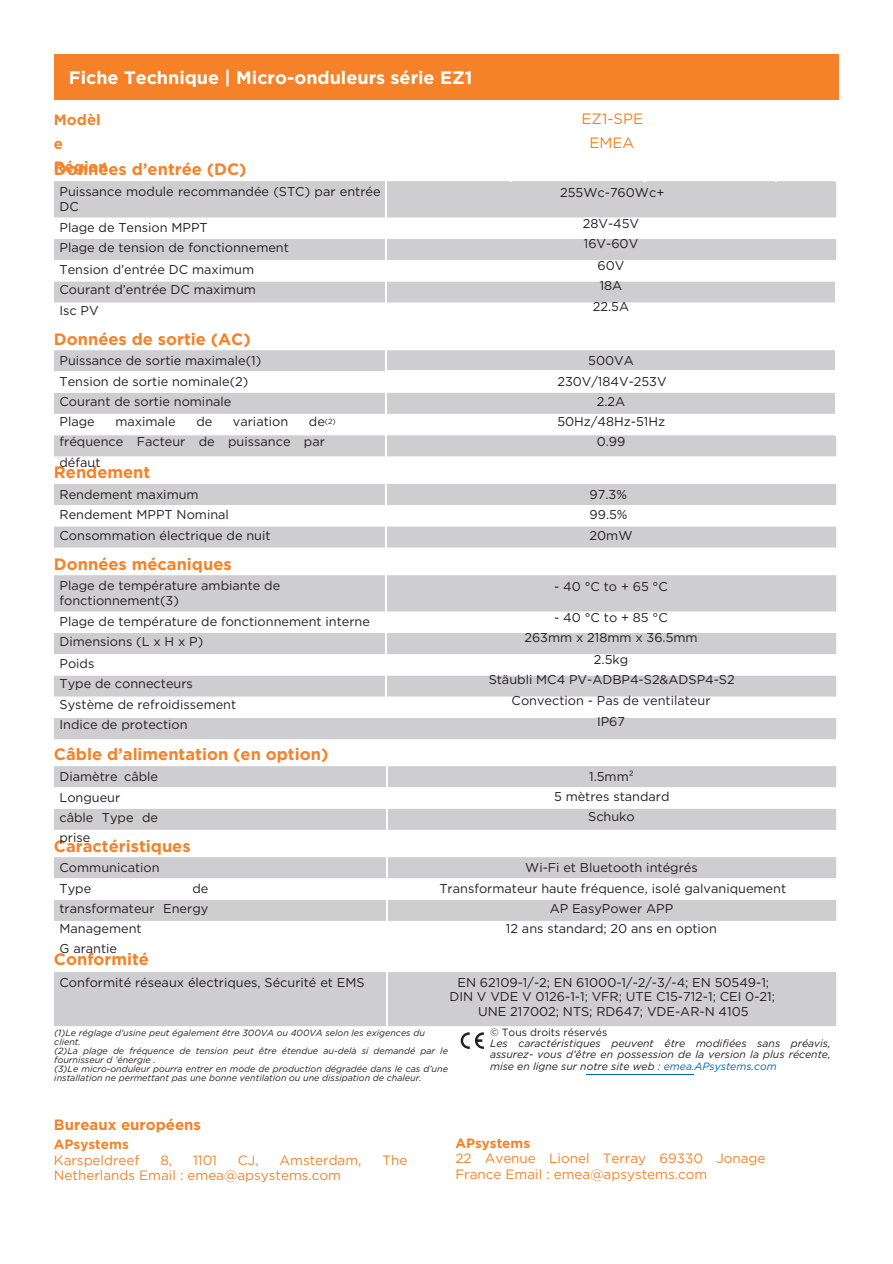
<style>
.page{position:relative;width:893px;height:1264px;background:#fff}
.page>*{position:absolute;margin:0;border:0;box-sizing:border-box;transform-origin:0 0}
.t1{font:700 18px "Gotham";color:#fff}
.t2{font:700 16.5px "Gotham";color:#f58229}
.t3{font:700 15px/23.5px "Gotham";color:#f58229}
.t4{font:15px/23.5px "Gotham";color:#f58229;text-align:center}
.t5{font:13.5px/15.8px "Gotham";color:#f58229}
.t6{font:700 13.5px "Gotham";color:#f58229}
.t7{font:12.75px/20.2px "Gotham";color:#231f20}
.t8{font:italic 10.5px/11.2px "Gotham";color:#231f20;text-align:justify}
.t9{font:10.5px "Gotham";color:#231f20}
.t10{font:italic 9px/9px "Gotham";color:#231f20}
.t11{font:7.35px "Gotham";color:#231f20}
.s1{color:#0066b3}
</style>
<div class="page">
<hr style="left:586px;top:1074px;width:108px;height:1px;background:#0066b3">
<div style="left:54px;top:54px;width:784px;height:46px;background:#f58229"></div>
<svg style="left:54px;top:484px;width:782px;height:63px"></svg>
<div style="left:54px;top:575px;width:782px;height:164px;background:#cecdd0"></div>
<svg style="left:54px;top:611px;width:782px;height:107px"></svg>
<hr style="left:385px;top:575px;width:1px;height:36px;background:#fff">
<svg style="left:385px;top:611px;width:1px;height:107px"></svg>
<svg style="left:54px;top:766px;width:782px;height:63px"></svg>
<div style="left:54px;top:857px;width:782px;height:21px;background:#cecdd0"></div>
<svg style="left:54px;top:878px;width:782px;height:43px"></svg>
<svg style="left:386px;top:857px;width:1px;height:63px"></svg>
<div style="left:54px;top:972px;width:782px;height:54px;background:#cecdd0"></div>
<hr style="left:386px;top:972px;width:1px;height:54px;background:#fff">
<svg style="left:460px;top:1032px;width:9px;height:16px"></svg>
<svg style="left:475px;top:1032px;width:9px;height:16px"></svg>
<div style="left:54px;top:181px;width:782px;height:37px;background:#cecdd0"></div>
<svg style="left:54px;top:239px;width:782px;height:64px;fill:#cecdd0"></svg>
<svg style="left:835px;top:281px;width:1px;height:22px"></svg>
<hr style="left:385px;top:181px;width:1px;height:37px;background:#fff">
<svg style="left:385px;top:239px;width:1px;height:64px"></svg>
<div style="left:54px;top:350px;width:782px;height:106px;background:#cecdd0"></div>
<svg style="left:54px;top:371px;width:782px;height:64px"></svg>
<hr style="left:385px;top:371px;width:259px;height:1px;background:#fff">
<hr style="left:644px;top:371px;width:131px;height:1px;background:#fff">
<hr style="left:775px;top:371px;width:61px;height:1px;background:#fff">
<svg style="left:385px;top:350px;width:1px;height:21px"></svg>
<svg style="left:835px;top:350px;width:1px;height:21px"></svg>
<svg style="left:835px;top:392px;width:1px;height:43px"></svg>
<svg style="left:385px;top:392px;width:1px;height:64px"></svg>
<p class="t1" style="left:69px;top:67px;width:405px">Fiche Technique | Micro-onduleurs série EZ1</p>
<p class="t3" style="left:54px;top:108px;width:55px">Modèl e<br>Région</p>
<p class="t2" style="left:54px;top:160px;width:194px">Données d’entrée (DC)</p>
<p class="t7" style="left:59px;top:184px;width:322px;line-height:14.5px">Puissance module recommandée (STC) par entrée<br>DC</p>
<p class="t7" style="left:59px;top:217px;width:150px">Plage de Tension MPPT</p>
<p class="t7" style="left:59px;top:237px;width:231px">Plage de tension de fonctionnement</p>
<p class="t7" style="left:59px;top:259px;width:196px">Tension d’entrée DC maximum</p>
<p class="t7" style="left:59px;top:279px;width:198px">Courant d’entrée DC maximum</p>
<p class="t7" style="left:59px;top:300px;width:41px">Isc PV</p>
<p class="t2" style="left:54px;top:329px;width:198px">Données de sortie (AC)</p>
<p class="t7" style="left:59px;top:350px;width:203px">Puissance de sortie maximale(1)</p>
<p class="t7" style="left:59px;top:371px;width:190px">Tension de sortie nominale(2)</p>
<p class="t7" style="left:59px;top:391px;width:173px">Courant de sortie nominale</p>
<p class="t7" style="left:59px;top:411px;width:37px">Plage</p>
<p class="t7" style="left:115px;top:411px;width:62px">maximale</p>
<p class="t7" style="left:196px;top:411px;width:17px">de</p>
<p class="t7" style="left:233px;top:411px;width:57px">variation</p>
<p class="t7" style="left:59px;top:411px;width:267px;text-align:justify;text-indent:249px">de fréquence Facteur de puissance par défaut</p>
<p class="t11" style="left:325px;top:417px;width:12px">(2)</p>
<p class="t2" style="left:54px;top:462px;width:98px">Rendement</p>
<p class="t7" style="left:59px;top:484px;width:141px">Rendement maximum</p>
<p class="t7" style="left:59px;top:504px;width:212px">Rendement MPPT Nominal<br>Consommation électrique de nuit</p>
<p class="t2" style="left:54px;top:553px;width:179px">Données mécaniques</p>
<p class="t7" style="left:59px;top:578px;width:222px;line-height:14.5px">Plage de température ambiante de fonctionnement(3)</p>
<p class="t7" style="left:59px;top:611px;width:312px">Plage de température de fonctionnement interne</p>
<p class="t7" style="left:59px;top:631px;width:145px">Dimensions (L x H x P)</p>
<p class="t7" style="left:59px;top:653px;width:36px">Poids</p>
<p class="t7" style="left:59px;top:673px;width:135px">Type de connecteurs</p>
<p class="t7" style="left:59px;top:694px;width:178px">Système de refroidissement</p>
<p class="t7" style="left:59px;top:714px;width:130px">Indice de protection</p>
<p class="t4" style="left:581px;top:107px;width:63px">EZ1-SPE<br>EMEA</p>
<p class="t7" style="left:560px;top:182px;width:106px">255Wc-760Wc+</p>
<p class="t7" style="left:583px;top:213px;width:58px">28V-45V</p>
<p class="t7" style="left:583px;top:234px;width:56px">16V-60V</p>
<p class="t7" style="left:597px;top:255px;width:28px">60V</p>
<p class="t7" style="left:599px;top:275px;width:24px">18A</p>
<p class="t7" style="left:593px;top:296px;width:38px">22.5A</p>
<p class="t7" style="left:557px;top:350px;width:111px;text-align:center">500VA<br>230V/184V-253V<br>2.2A<br>50Hz/48Hz-51Hz<br>0.99</p>
<p class="t7" style="left:589px;top:484px;width:44px">97.3%<br>99.5%<br>20mW</p>
<p class="t7" style="left:554px;top:576px;width:115px">-40°Cto+65°C</p>
<p class="t7" style="left:554px;top:607px;width:115px">-40°Cto+85°C</p>
<p class="t7" style="left:524px;top:627px;width:175px">263mm x 218mm x 36.5mm</p>
<p class="t7" style="left:594px;top:649px;width:36px">2.5kg</p>
<p class="t7" style="left:488px;top:669px;width:247px">Stäubli MC4 PV-ADBP4-S2&amp;ADSP4-S2</p>
<p class="t7" style="left:511px;top:690px;width:200px">Convection - Pas de ventilateur</p>
<p class="t7" style="left:597px;top:711px;width:30px">IP67</p>
<p class="t2" style="left:54px;top:744px;width:276px">Câble d’alimentation (en option)</p>
<p class="t7" style="left:59px;top:766px;width:100px">Diamètre câble<br>Longueur<br>câble Type de prise</p>
<p class="t7" style="left:59px;top:857px;width:102px">Communication</p>
<p class="t7" style="left:59px;top:877px;width:33px">Type</p>
<p class="t2" style="left:54px;top:835px;width:138px">Caractéristiques</p>
<p class="t7" style="left:59px;top:877px;width:150px;text-align:justify;text-indent:133px">de transformateur Energy Management</p>
<p class="t7" style="left:59px;top:938px;width:59px">G arantie</p>
<p class="t2" style="left:54px;top:949px;width:97px">Conformité</p>
<p class="t7" style="left:59px;top:971px;width:306px">Conformité réseaux électriques, Sécurité et EMS</p>
<p class="t7" style="left:589px;top:766px;width:46px">1.5mm²</p>
<p class="t7" style="left:554px;top:786px;width:117px;text-align:center">5 mètres standard<br>Schuko</p>
<p class="t7" style="left:525px;top:857px;width:174px">Wi-Fi et Bluetooth intégrés</p>
<p class="t7" style="left:439px;top:877px;width:348px;text-align:center">Transformateur haute fréquence, isolé galvaniquement<br>AP EasyPower APP</p>
<p class="t7" style="left:506px;top:918px;width:212px">12 ans standard; 20 ans en option</p>
<p class="t7" style="left:449px;top:974px;width:327px;line-height:14.5px;text-align:center">EN 62109-1/-2; EN 61000-1/-2/-3/-4; EN 50549-1;<br>DIN V VDE V 0126-1-1; VFR; UTE C15-712-1; CEI 0-21;<br>UNE 217002; NTS; RD647; VDE-AR-N 4105</p>
<p class="t10" style="left:54px;top:1027px;width:372px">(1)Le réglage d'usine peut également être 300VA ou 400VA selon les exigences du client.</p>
<p class="t10" style="left:54px;top:1045px;width:395px">(2)La plage de fréquence de tension peut être étendue au-delà si demandé par le fournisseur d ’énergie .</p>
<p class="t10" style="left:54px;top:1063px;width:395px">(3)Le micro-onduleur pourra entrer en mode de production dégradée dans le cas d’une installation ne permettant pas une bonne ventilation ou une dissipation de chaleur.</p>
<p class="t3" style="left:54px;top:1113px;width:149px">Bureaux européens</p>
<p class="t9" style="left:490px;top:1025px;width:119px">© Tous droits réservés</p>
<p class="t8" style="left:490px;top:1037px;width:342px">Les caractéristiques peuvent être modifiées sans préavis, assurez- vous d’être en possession de la version la plus récente, mise en ligne sur notre site web : <span class="s1">emea.APsystems.com</span></p>
<p class="t6" style="left:54px;top:1135px;width:76px">APsystems</p>
<p class="t6" style="left:455px;top:1134px;width:76px">APsystems</p>
<p class="t5" style="left:54px;top:1151px;width:87px">Karspeldreef</p>
<p class="t5" style="left:160px;top:1151px;width:13px">8,</p>
<p class="t5" style="left:193px;top:1151px;width:26px">1101</p>
<p class="t5" style="left:238px;top:1151px;width:22px">CJ,</p>
<p class="t5" style="left:279px;top:1151px;width:83px">Amsterdam,</p>
<p class="t5" style="left:382px;top:1151px;width:26px">The</p>
<p class="t5" style="left:54px;top:1167px;width:288px">Netherlands Email : emea@apsystems.com</p>
<p class="t5" style="left:455px;top:1150px;width:312px">22 Avenue Lionel Terray 69330 Jonage<br>France Email : emea@apsystems.com</p>
</div>
